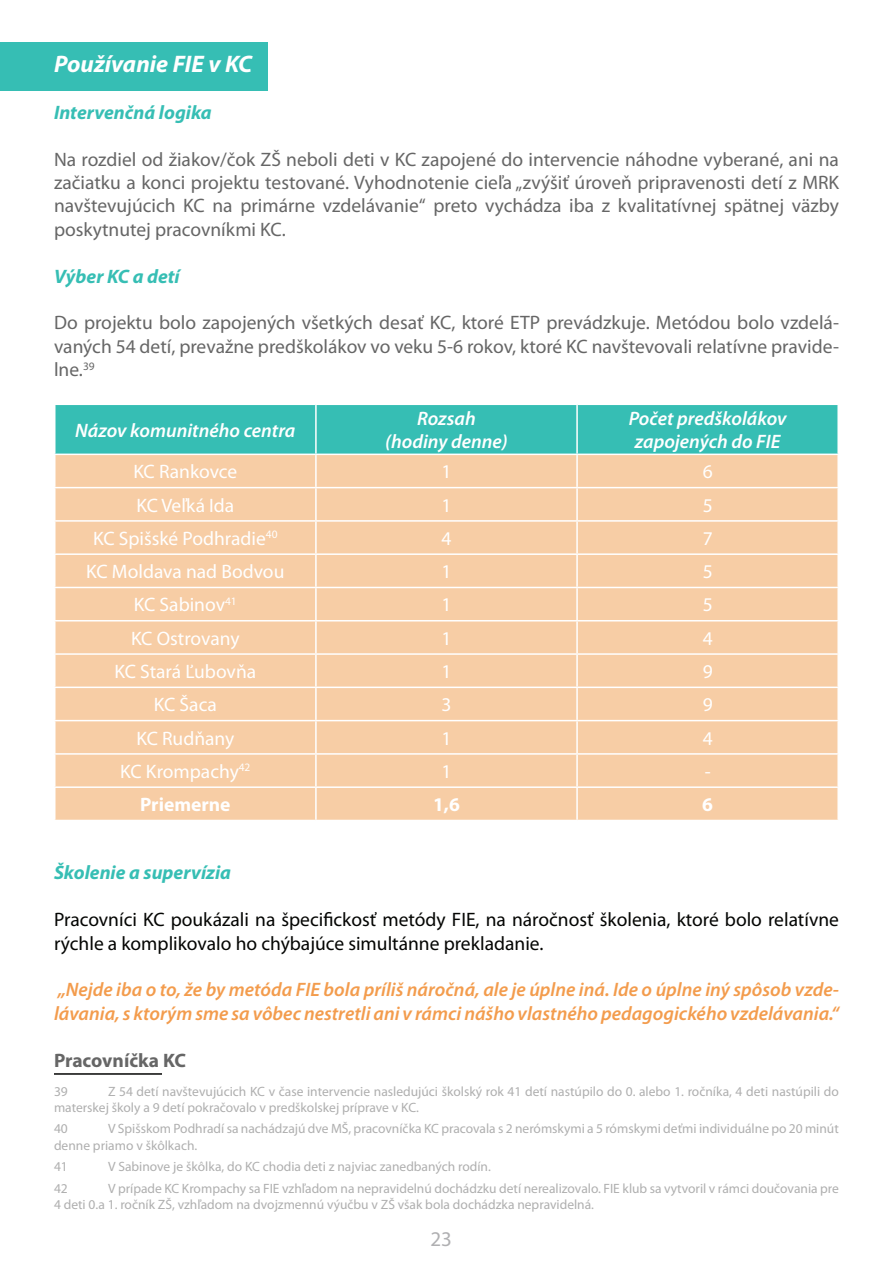
<style>
.page{position:relative;width:893px;height:1263px;background:#fff}
.page>*{position:absolute;margin:0;border:0;box-sizing:border-box;transform-origin:0 0}
.t1{font:italic 700 24px "Myriad Pro";color:#fff}
.t2{font:21px "Myriad Pro";color:#b0b0b2}
.t3{font:19.5px/23.4px "Myriad Pro";color:#666;text-align:justify}
.t4{font:italic 600 19.5px/23.4px "Myriad Pro";color:#f39c4d}
.t5{font:19.5px "Myriad Pro";color:#fff}
.t6{font:19.5px/23.4px "Myriad Pro";color:#040503}
.t7{font:italic 600 19.5px/23.4px "Myriad Pro";color:#fff;text-align:center}
.t8{font:italic 700 19.5px "Myriad Pro";color:#36beb4}
.t9{font:700 19.5px "Myriad Pro";color:#fff}
.t10{font:700 19.5px "Myriad Pro";color:#666}
.t11{font:13.5px/16.2px "Myriad Pro";color:#afafaf}
</style>
<div class="page">
<div style="left:0;top:42px;width:268px;height:48px;background:#36beb4"></div>
<div style="left:56px;top:405px;width:781px;height:49px;background:#36beb4"></div>
<div style="left:56px;top:455px;width:259px;height:365px;background:#f7cda5"></div>
<div style="left:317px;top:455px;width:520px;height:365px;background:#f7cda5"></div>
<hr style="left:315px;top:405px;width:2px;height:49px;background:#fff">
<hr style="left:576px;top:405px;width:2px;height:49px;background:#fff">
<hr style="left:576px;top:455px;width:2px;height:32px;background:#fff">
<hr style="left:54px;top:487px;width:262px;height:1px;background:#fff">
<hr style="left:316px;top:487px;width:261px;height:1px;background:#fff">
<hr style="left:577px;top:487px;width:262px;height:1px;background:#fff">
<hr style="left:576px;top:488px;width:2px;height:32px;background:#fff">
<hr style="left:54px;top:520px;width:262px;height:2px;background:#fff">
<hr style="left:316px;top:520px;width:261px;height:2px;background:#fff">
<hr style="left:577px;top:520px;width:262px;height:2px;background:#fff">
<hr style="left:576px;top:522px;width:2px;height:31px;background:#fff">
<hr style="left:54px;top:553px;width:262px;height:2px;background:#fff">
<hr style="left:316px;top:553px;width:261px;height:2px;background:#fff">
<hr style="left:577px;top:553px;width:262px;height:2px;background:#fff">
<hr style="left:576px;top:555px;width:2px;height:32px;background:#fff">
<hr style="left:54px;top:587px;width:262px;height:1px;background:#fff">
<hr style="left:316px;top:587px;width:261px;height:1px;background:#fff">
<hr style="left:577px;top:587px;width:262px;height:1px;background:#fff">
<hr style="left:576px;top:588px;width:2px;height:32px;background:#fff">
<hr style="left:54px;top:620px;width:262px;height:1px;background:#fff">
<hr style="left:316px;top:620px;width:261px;height:1px;background:#fff">
<hr style="left:577px;top:620px;width:262px;height:1px;background:#fff">
<hr style="left:576px;top:621px;width:2px;height:32px;background:#fff">
<hr style="left:54px;top:653px;width:262px;height:2px;background:#fff">
<hr style="left:316px;top:653px;width:261px;height:2px;background:#fff">
<hr style="left:577px;top:653px;width:262px;height:2px;background:#fff">
<hr style="left:576px;top:655px;width:2px;height:32px;background:#fff">
<hr style="left:54px;top:687px;width:262px;height:1px;background:#fff">
<hr style="left:316px;top:687px;width:261px;height:1px;background:#fff">
<hr style="left:577px;top:687px;width:262px;height:1px;background:#fff">
<hr style="left:576px;top:688px;width:2px;height:32px;background:#fff">
<hr style="left:54px;top:720px;width:262px;height:1px;background:#fff">
<hr style="left:316px;top:720px;width:261px;height:1px;background:#fff">
<hr style="left:577px;top:720px;width:262px;height:1px;background:#fff">
<hr style="left:576px;top:721px;width:2px;height:32px;background:#fff">
<hr style="left:54px;top:753px;width:262px;height:2px;background:#fff">
<hr style="left:316px;top:753px;width:261px;height:2px;background:#fff">
<hr style="left:577px;top:753px;width:262px;height:2px;background:#fff">
<hr style="left:576px;top:755px;width:2px;height:31px;background:#fff">
<hr style="left:54px;top:786px;width:262px;height:2px;background:#fff">
<hr style="left:316px;top:786px;width:261px;height:2px;background:#fff">
<hr style="left:577px;top:786px;width:262px;height:2px;background:#fff">
<hr style="left:576px;top:788px;width:2px;height:32px;background:#fff">
<hr style="left:54px;top:1073px;width:108px;height:2px;background:#040503">
<h1 class="t1" style="left:54px;top:48px;width:200px">Používanie FIE v KC</h1>
<h3 class="t8" style="left:54px;top:100px;width:159px">Intervenčná logika</h3>
<p class="t3" style="left:54px;top:147px;width:787px">Na rozdiel od žiakov/čok ZŠ neboli deti v KC zapojené do intervencie náhodne vyberané, ani na začiatku a konci projektu testované. Vyhodnotenie cieľa „zvýšiť úroveň pripravenosti detí z MRK navštevujúcich KC na primárne vzdelávanie“ preto vychádza iba z kvalitatívnej spätnej väzby poskytnutej pracovníkmi KC.</p>
<h3 class="t8" style="left:54px;top:263px;width:127px">Výber KC a detí</h3>
<h3 class="t3" style="left:54px;top:311px;width:786px">Do projektu bolo zapojených všetkých desať KC, ktoré ETP prevádzkuje. Metódou bolo vzdelá&shy;vaných 54 detí, prevažne predškolákov vo veku 5-6 rokov, ktoré KC navštevovali relatívne pravide&shy;lne.<sup>39</sup></h3>
<h3 class="t7" style="left:75px;top:418px;width:222px">Názov komunitného centra</h3>
<h3 class="t7" style="left:385px;top:406px;width:124px">Rozsah (hodiny denne)</h3>
<h3 class="t7" style="left:629px;top:406px;width:159px">Počet predškolákov zapojených do FIE</h3>
<h3 class="t5" style="left:133px;top:460px;width:105px">KC Rankovce</h3>
<h3 class="t5" style="left:441px;top:460px;width:12px">1</h3>
<h3 class="t5" style="left:703px;top:460px;width:12px">6</h3>
<h3 class="t5" style="left:136px;top:493px;width:99px">KC Veľká Ida</h3>
<h3 class="t5" style="left:441px;top:493px;width:12px">1</h3>
<h3 class="t5" style="left:703px;top:493px;width:12px">5</h3>
<h3 class="t5" style="left:93px;top:526px;width:186px">KC Spišské Podhradie<sup>40</sup></h3>
<h3 class="t5" style="left:441px;top:526px;width:12px">4</h3>
<h3 class="t5" style="left:703px;top:526px;width:12px">7</h3>
<h3 class="t5" style="left:86px;top:560px;width:200px">KC Moldava nad Bodvou</h3>
<h3 class="t5" style="left:441px;top:560px;width:12px">1</h3>
<h3 class="t5" style="left:703px;top:560px;width:12px">5</h3>
<h3 class="t5" style="left:134px;top:593px;width:104px">KC Sabinov<sup>41</sup></h3>
<h3 class="t5" style="left:441px;top:593px;width:12px">1</h3>
<h3 class="t5" style="left:703px;top:593px;width:12px">5</h3>
<h3 class="t5" style="left:131px;top:626px;width:110px">KC Ostrovany</h3>
<h3 class="t5" style="left:441px;top:626px;width:12px">1</h3>
<h3 class="t5" style="left:703px;top:626px;width:12px">4</h3>
<h3 class="t5" style="left:114px;top:659px;width:143px">KC Stará Ľubovňa</h3>
<h3 class="t5" style="left:441px;top:659px;width:12px">1</h3>
<h3 class="t5" style="left:703px;top:659px;width:12px">9</h3>
<h3 class="t5" style="left:154px;top:693px;width:64px">KC Šaca</h3>
<h3 class="t5" style="left:441px;top:693px;width:12px">3</h3>
<h3 class="t5" style="left:703px;top:693px;width:12px">9</h3>
<h3 class="t5" style="left:136px;top:726px;width:99px">KC Rudňany</h3>
<h3 class="t5" style="left:441px;top:726px;width:12px">1</h3>
<h3 class="t5" style="left:703px;top:726px;width:12px">4</h3>
<h3 class="t5" style="left:120px;top:759px;width:132px">KC Krompachy<sup>42</sup></h3>
<h3 class="t5" style="left:441px;top:759px;width:12px">1</h3>
<h3 class="t5" style="left:705px;top:759px;width:7px">-</h3>
<h3 class="t9" style="left:140px;top:792px;width:92px">Priemerne</h3>
<h3 class="t9" style="left:433px;top:792px;width:28px">1,6</h3>
<h3 class="t9" style="left:702px;top:792px;width:12px">6</h3>
<h3 class="t8" style="left:54px;top:860px;width:178px">Školenie a supervízia</h3>
<h3 class="t6" style="left:54px;top:908px;width:786px">Pracovníci KC poukázali na špecifickosť metódy FIE, na náročnosť školenia, ktoré bolo relatívne rýchle a komplikovalo ho chýbajúce simultánne prekladanie.</h3>
<h3 class="t4" style="left:54px;top:978px;width:786px">„Nejde iba o to, že by metóda FIE bola príliš náročná, ale je úplne iná. Ide o úplne iný spôsob vzde&shy;lávania, s ktorým sme sa vôbec nestretli ani v rámci nášho vlastného pedagogického vzdelávania.“</h3>
<h3 class="t10" style="left:54px;top:1047px;width:134px">Pracovníčka KC</h3>
<p class="t11" style="left:54px;top:1083px;width:15px">39</p>
<p class="t11" style="left:54px;top:1083px;width:786px;text-indent:54px">Z 54 detí navštevujúcich KC v čase intervencie nasledujúci školský rok 41 detí nastúpilo do 0. alebo 1. ročníka, 4 deti nastúpili do materskej školy a 9 detí pokračovalo v predškolskej príprave v KC.</p>
<p class="t11" style="left:54px;top:1120px;width:15px">40</p>
<p class="t11" style="left:54px;top:1120px;width:786px;text-indent:54px">V Spišskom Podhradí sa nachádzajú dve MŠ, pracovníčka KC pracovala s 2 nerómskymi a 5 rómskymi deťmi individuálne po 20 minút denne priamo v škôlkach.</p>
<p class="t11" style="left:54px;top:1158px;width:15px">41</p>
<p class="t11" style="left:108px;top:1158px;width:384px">V Sabinove je škôlka, do KC chodia deti z najviac zanedbaných rodín.</p>
<p class="t11" style="left:54px;top:1180px;width:15px">42</p>
<p class="t11" style="left:54px;top:1180px;width:786px;text-indent:54px">V prípade KC Krompachy sa FIE vzhľadom na nepravidelnú dochádzku detí nerealizovalo. FIE klub sa vytvoril v rámci doučovania pre<br>4 deti 0.a 1. ročník ZŠ, vzhľadom na dvojzmennú výučbu v ZŠ však bola dochádzka nepravidelná.</p>
<h2 class="t2" style="left:430px;top:1226px;width:23px">23</h2>
</div>
